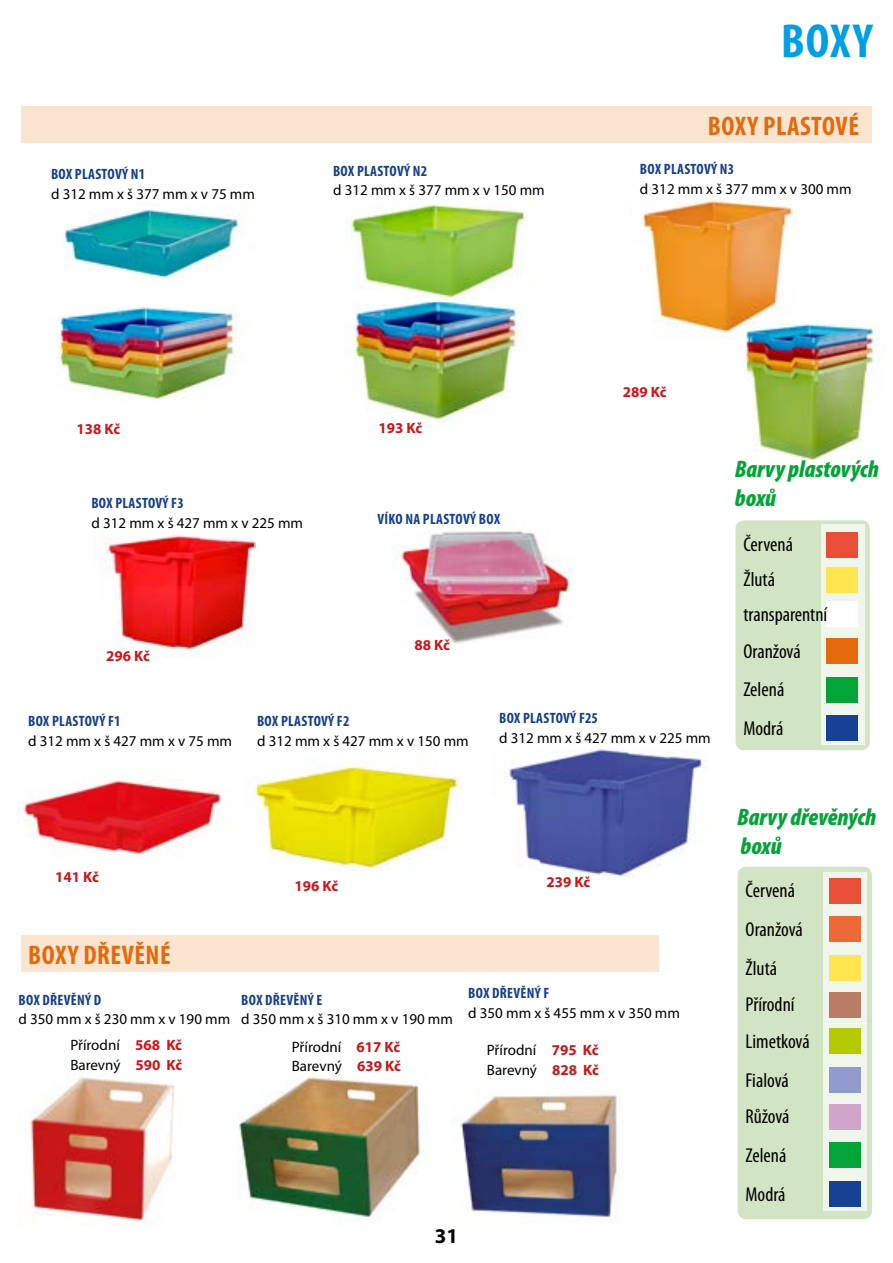
<style>
.page{position:relative;width:893px;height:1263px;background:#fff}
.page>*{position:absolute;margin:0;border:0;box-sizing:border-box;transform-origin:0 0}
.t1{font:700 condensed 48px "Myriad Pro";color:#009fe3}
.t2{font:700 condensed 27px "Myriad Pro";letter-spacing:.02em;color:#e56a0c}
.t3{font:italic 900 condensed 24px/28.8px "Myriad Pro";color:#04a538}
.t4{font:700 21px "Myriad Pro";color:#000}
.t5{font:condensed 20.1px/38.5px "Myriad Pro";color:#000}
.t6{font:15px/19.5px "Myriad Pro";color:#000}
.t7{font:700 condensed 15px "Myriad Pro";letter-spacing:.02em;color:#153f8f}
.t8{font:700 15px "Myriad Pro";color:#cd171a}
.s1{font-weight:700;color:#cd171a}
</style>
<div class="page">
<img style="left:29px;top:1077px;width:146px;height:148px">
<img style="left:238px;top:1076px;width:186px;height:143px">
<img style="left:95px;top:527px;width:160px;height:130px">
<img style="left:57px;top:306px;width:187px;height:94px">
<img style="left:640px;top:199px;width:156px;height:134px">
<img style="left:63px;top:209px;width:178px;height:73px">
<img style="left:345px;top:302px;width:174px;height:120px">
<img style="left:392px;top:531px;width:180px;height:112px">
<img style="left:743px;top:322px;width:142px;height:140px">
<img style="left:349px;top:195px;width:179px;height:105px">
<img style="left:452px;top:1094px;width:167px;height:124px">
<img style="left:20px;top:780px;width:212px;height:75px">
<img style="left:248px;top:760px;width:212px;height:109px">
<img style="left:503px;top:750px;width:202px;height:127px">
<div style="left:738px;top:867px;width:134px;height:352px;background:#d1e4c3;border-radius:9px"></div>
<div style="left:823px;top:1023px;width:44px;height:188px;background:linear-gradient(to right,#f0f4eb,#f0f4eb)"></div>
<div style="left:829px;top:1029px;width:31px;height:25px;background:#b5ca05"></div>
<div style="left:829px;top:1067px;width:31px;height:25px;background:#919bce"></div>
<div style="left:829px;top:1104px;width:31px;height:25px;background:#d1a4cc"></div>
<div style="left:829px;top:1143px;width:31px;height:25px;background:#04a538"></div>
<div style="left:829px;top:1181px;width:31px;height:25px;background:#164194"></div>
<div style="left:823px;top:872px;width:44px;height:152px;background:#f1f6ec"></div>
<div style="left:829px;top:878px;width:31px;height:26px;background:#e94e36"></div>
<div style="left:829px;top:917px;width:31px;height:25px;background:#ed6938"></div>
<div style="left:829px;top:955px;width:31px;height:25px;background:#ffe650"></div>
<div style="left:829px;top:992px;width:31px;height:25px;background:#bb7e65"></div>
<div style="left:735px;top:520px;width:135px;height:230px;background:#d1e4c3;border-radius:9px"></div>
<svg style="left:821px;top:524px;width:43px;height:221px;background:#ebefe2"></svg>
<div style="left:827px;top:602px;width:31px;height:25px;background:#fff"></div>
<div style="left:827px;top:638px;width:31px;height:25px;background:#e56a0c"></div>
<div style="left:827px;top:677px;width:31px;height:25px;background:#04a538"></div>
<div style="left:827px;top:716px;width:31px;height:25px;background:#164194"></div>
<div style="left:827px;top:532px;width:31px;height:25px;background:#e94e36"></div>
<div style="left:827px;top:567px;width:31px;height:25px;background:#ffe650"></div>
<div style="left:21px;top:106px;width:851px;height:36px;background:#fbe4d0"></div>
<div style="left:21px;top:935px;width:638px;height:37px;background:#fbe4d0"></div>
<h1 class="t1" style="left:781px;top:15px;width:93px">BOXY</h1>
<p class="t7" style="left:51px;top:166px;width:96px">BOX PLASTOVÝ N1</p>
<p class="t6" style="left:51px;top:184px;width:205px">d 312 mm x š 377 mm x v 75 mm</p>
<p class="t7" style="left:333px;top:163px;width:96px">BOX PLASTOVÝ N2</p>
<p class="t6" style="left:333px;top:181px;width:213px">d 312 mm x š 377 mm x v 150 mm</p>
<p class="t8" style="left:77px;top:420px;width:45px">138 Kč</p>
<p class="t7" style="left:91px;top:495px;width:94px">BOX PLASTOVÝ F3</p>
<p class="t6" style="left:91px;top:513px;width:213px">d 312 mm x š 427 mm x v 225 mm</p>
<p class="t8" style="left:378px;top:420px;width:45px">193 Kč</p>
<p class="t7" style="left:377px;top:510px;width:124px">VÍKO NA PLASTOVÝ BOX</p>
<h2 class="t2" style="left:708px;top:111px;width:152px">BOXY PLASTOVÉ</h2>
<p class="t7" style="left:640px;top:161px;width:96px">BOX PLASTOVÝ N3</p>
<p class="t6" style="left:640px;top:179px;width:213px">d 312 mm x š 377 mm x v 300 mm</p>
<p class="t8" style="left:623px;top:384px;width:45px">289 Kč</p>
<h3 class="t3" style="left:735px;top:455px;width:146px">Barvy plastových boxů</h3>
<h3 class="t5" style="left:743px;top:527px;width:51px;line-height:35.2px">Červená<br>Žlutá</h3>
<p class="t8" style="left:106px;top:647px;width:45px">296 Kč</p>
<p class="t7" style="left:28px;top:713px;width:94px">BOX PLASTOVÝ F1</p>
<p class="t6" style="left:28px;top:731px;width:205px">d 312 mm x š 427 mm x v 75 mm</p>
<p class="t8" style="left:415px;top:636px;width:37px">88 Kč</p>
<p class="t7" style="left:257px;top:713px;width:94px">BOX PLASTOVÝ F2</p>
<p class="t6" style="left:257px;top:731px;width:213px">d 312 mm x š 427 mm x v 150 mm</p>
<p class="t7" style="left:499px;top:710px;width:100px">BOX PLASTOVÝ F25</p>
<p class="t6" style="left:499px;top:728px;width:213px">d 312 mm x š 427 mm x v 225 mm</p>
<p class="t8" style="left:55px;top:868px;width:45px">141 Kč</p>
<p class="t8" style="left:295px;top:877px;width:45px">196 Kč</p>
<p class="t8" style="left:546px;top:874px;width:45px">239 Kč</p>
<h2 class="t2" style="left:28px;top:940px;width:144px">BOXY DŘEVĚNÉ</h2>
<p class="t7" style="left:19px;top:992px;width:84px">BOX DŘEVĚNÝ D</p>
<p class="t6" style="left:19px;top:1010px;width:213px">d 350 mm x š 230 mm x v 190 mm</p>
<p class="t6" style="left:70px;top:1036px;width:113px">Přírodní <span class="s1">568 Kč<br></span>Barevný <span class="s1">590 Kč</span></p>
<p class="t7" style="left:241px;top:992px;width:83px">BOX DŘEVĚNÝ E</p>
<p class="t6" style="left:241px;top:1010px;width:213px">d 350 mm x š 310 mm x v 190 mm</p>
<p class="t6" style="left:292px;top:1037px;width:111px">Přírodní <span class="s1">617 Kč<br></span>Barevný <span class="s1">639 Kč</span></p>
<p class="t7" style="left:468px;top:985px;width:83px">BOX DŘEVĚNÝ F</p>
<p class="t6" style="left:468px;top:1003px;width:213px">d 350 mm x š 455 mm x v 350 mm</p>
<p class="t6" style="left:487px;top:1041px;width:114px">Přírodní <span class="s1">795 Kč<br></span>Barevný <span class="s1">828 Kč</span></p>
<h3 class="t4" style="left:435px;top:1224px;width:25px">31</h3>
<h3 class="t5" style="left:743px;top:596px;width:85px;line-height:36.6px">transparentní<br>Oranžová</h3>
<h3 class="t5" style="left:743px;top:671px;width:42px">Zelená<br>Modrá</h3>
<h3 class="t3" style="left:737px;top:804px;width:141px">Barvy dřevěných boxů</h3>
<h3 class="t5" style="left:745px;top:872px;width:59px">Červená<br>Oranžová<br>Žlutá</h3>
<h3 class="t5" style="left:745px;top:986px;width:51px">Přírodní</h3>
<h3 class="t5" style="left:745px;top:1022px;width:66px">Limetková<br>Fialová</h3>
<h3 class="t5" style="left:745px;top:1098px;width:46px">Růžová<br>Zelená<br>Modrá</h3>
</div>
